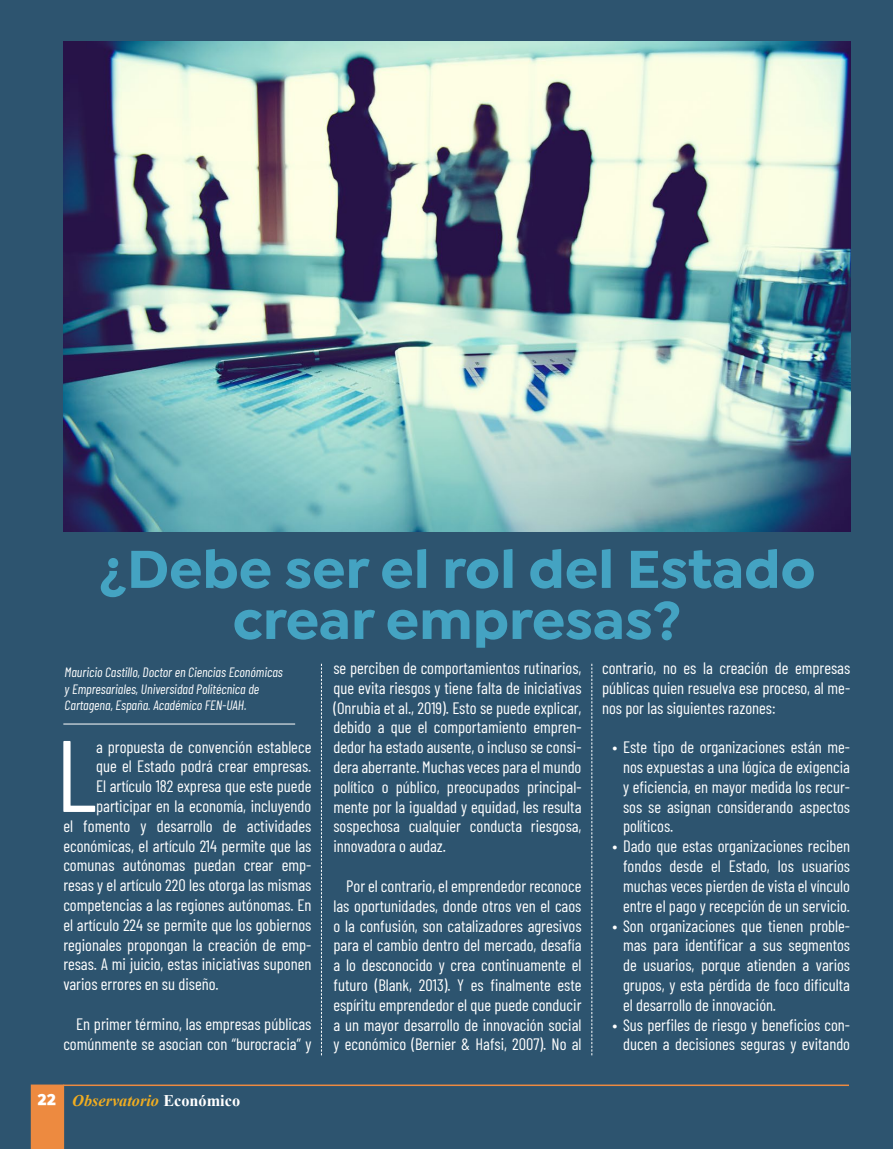
<style>
.page{position:relative;width:893px;height:1149px;background:#fff}
.page>*{position:absolute;margin:0;border:0;box-sizing:border-box;transform-origin:0 0}
.t1{font:101.4px "Barlow Condensed";color:#fff}
.t2{font:700 57px/51px "Isidora Sans";color:#44a3c2;text-align:center}
.t3{font:16.5px/19.8px "Barlow Condensed";color:#fff;text-align:justify}
.t4{font:italic 700 16.2px "Times New Roman";color:#f0ad21}
.t5{font:italic 13.5px/16.2px "Barlow Condensed";color:#fff}
.s1{font-family:"Isidora Sans";font-weight:900;font-style:normal;color:#fff}
.s2{font-style:normal;color:#fff}
</style>
<div class="page">
<div style="left:0;top:0;width:893px;height:1148px;background:#2d546f"></div>
<svg style="left:591px;top:663px;width:1px;height:391px"></svg>
<svg style="left:321px;top:663px;width:1px;height:391px"></svg>
<img style="left:64px;top:42px;width:786px;height:489px">
<hr style="left:63px;top:723px;width:232px;height:1px;background:#fff">
<hr style="left:63px;top:1084px;width:786px;height:1px;background:#ed8a40">
<div style="left:31px;top:1084px;width:33px;height:64px;background:#ed8a40"></div>
<h2 class="t2" style="left:99px;top:543px;width:718px">¿Debe ser el rol del Estado crear empresas?</h2>
<p class="t3" style="left:333px;top:656px;width:250px">se perciben de comportamientos rutinarios, que evita riesgos y tiene falta de iniciativas (Onrubia et al., 2019). Esto se puede explicar, debido a que el comportamiento empren&shy;dedor ha estado ausente, o incluso se consi&shy;dera aberrante. Muchas veces para el mundo político o público, preocupados principal&shy;mente por la igualdad y equidad, les resulta sospechosa cualquier conducta riesgosa, innovadora o audaz.</p>
<p class="t3" style="left:333px;top:874px;width:250px;text-indent:13px">Por el contrario, el emprendedor reconoce las oportunidades, donde otros ven el caos o la confusión, son catalizadores agresivos para el cambio dentro del mercado, desafía a lo desconocido y crea continuamente el futuro (Blank, 2013). Y es finalmente este espíritu emprendedor el que puede conducir a un mayor desarrollo de innovación social y económico (Bernier &amp; Hafsi, 2007). No al</p>
<p class="t3" style="left:602px;top:656px;width:250px">contrario, no es la creación de empresas públicas quien resuelva ese proceso, al me&shy;nos por las siguientes razones:</p>
<p class="t3" style="left:623px;top:736px;width:229px;text-indent:-10px">• Este tipo de organizaciones están me&shy;nos expuestas a una lógica de exigencia y eficiencia, en mayor medida los recur&shy;sos se asignan considerando aspectos políticos.</p>
<p class="t3" style="left:623px;top:835px;width:229px;text-indent:-10px">• Dado que estas organizaciones reciben fondos desde el Estado, los usuarios muchas veces pierden de vista el vínculo entre el pago y recepción de un servicio.</p>
<p class="t3" style="left:623px;top:914px;width:229px;text-indent:-10px">• Son organizaciones que tienen proble&shy;mas para identificar a sus segmentos de usuarios, porque atienden a varios grupos, y esta pérdida de foco dificulta el desarrollo de innovación.</p>
<p class="t3" style="left:613px;top:1013px;width:239px;text-align:right">• Sus perfiles de riesgo y beneficios con&shy;ducen a decisiones seguras y evitando</p>
<p class="t5" style="left:65px;top:663px;width:220px">Mauricio Castillo, Doctor en Ciencias Económicas y Empresariales, Universidad Politécnica de<br>Cartagena, España. Académico FEN-UAH.</p>
<h1 class="t1" style="left:56px;top:702px;width:42px">L</h1>
<p class="t3" style="left:96px;top:735px;width:217px">a propuesta de convención establece</p>
<p class="t3" style="left:96px;top:755px;width:217px">que el Estado podrá crear empresas.</p>
<p class="t3" style="left:96px;top:774px;width:217px">El artículo 182 expresa que este puede</p>
<p class="t3" style="left:96px;top:794px;width:217px">participar en la economía, incluyendo</p>
<p class="t3" style="left:63px;top:814px;width:250px">el fomento y desarrollo de actividades</p>
<p class="t3" style="left:63px;top:834px;width:250px">económicas, el artículo 214 permite que las</p>
<p class="t3" style="left:63px;top:854px;width:250px">comunas autónomas puedan crear emp-</p>
<p class="t3" style="left:63px;top:873px;width:250px">resas y el artículo 220 les otorga las mismas</p>
<p class="t3" style="left:63px;top:893px;width:250px">competencias a las regiones autónomas. En</p>
<p class="t3" style="left:63px;top:913px;width:250px">el artículo 224 se permite que los gobiernos</p>
<p class="t3" style="left:63px;top:933px;width:250px">regionales propongan la creación de emp-</p>
<p class="t3" style="left:63px;top:953px;width:250px">resas. A mi juicio, estas iniciativas suponen</p>
<p class="t3" style="left:63px;top:972px;width:157px">varios errores en su diseño.</p>
<p class="t3" style="left:63px;top:1012px;width:250px;text-align:right">En primer término, las empresas públicas comúnmente se asocian con “burocracia” y</p>
<p class="t4" style="left:37px;top:1088px;width:204px"><span class="s1">22</span> Observatorio <span class="s2">Económico</span></p>
</div>
